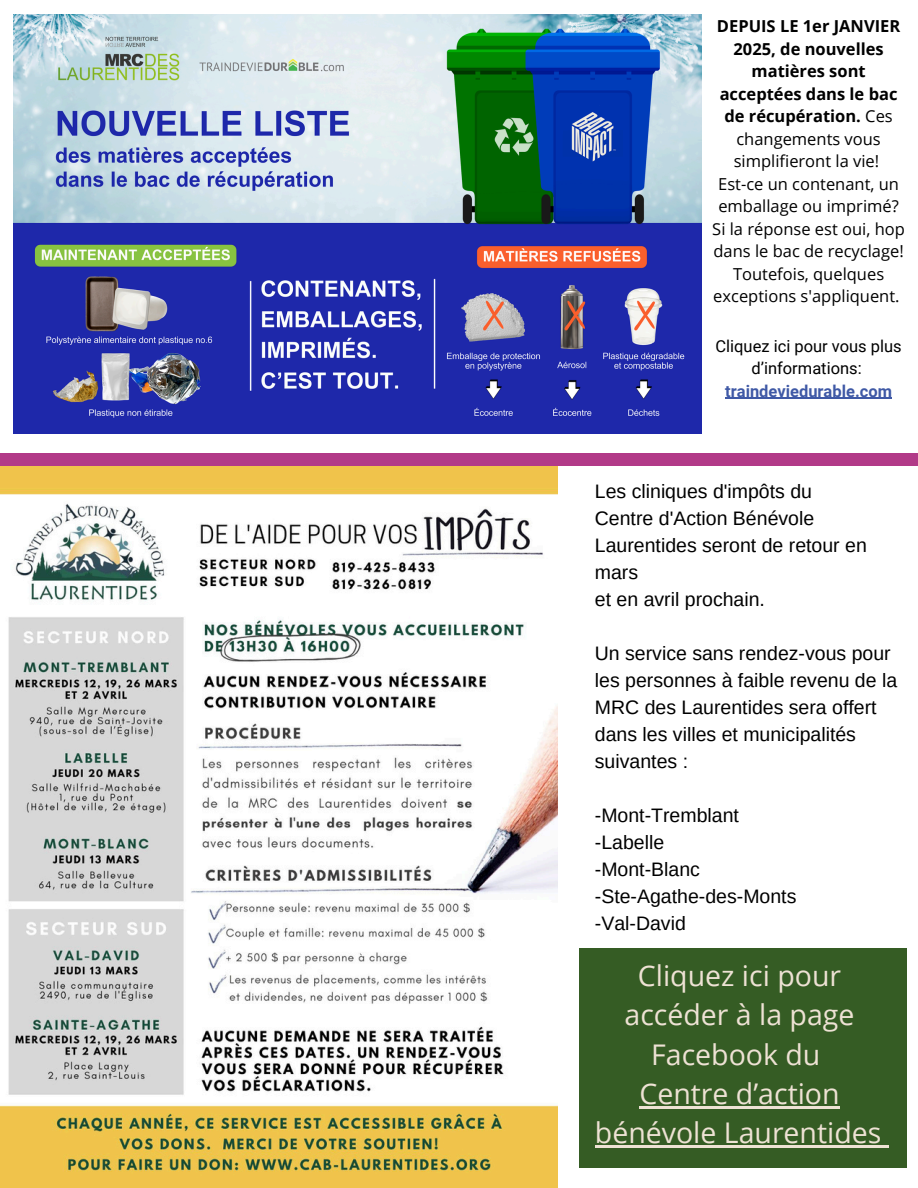
<style>
.page{position:relative;width:918px;height:1188px;background:#fff}
.page>*{position:absolute;margin:0;border:0;box-sizing:border-box;transform-origin:0 0}
.t1{font:28.5px/39.3px "Open Sans";color:#eee2d4;text-align:center}
.t2{font:19.5px/27px "Arimo";color:#000}
.t3{font:16.5px/22.5px "Open Sans";color:#000;text-align:center}
.t4{font:700 16.5px/22.5px "Open Sans";color:#000;text-align:center}
.t5{font:16.5px/22.5px "Roboto";color:#000;text-align:center}
.t6{font:700 16.5px "Roboto";color:#3f59a6}
.s1{font-weight:400}
</style>
<div class="page">
<img style="left:0;top:466px;width:558px;height:722px">
<div style="left:0;top:453px;width:918px;height:13px;background:#b23a88"></div>
<img style="left:13px;top:14px;width:689px;height:420px">
<div style="left:580px;top:948px;width:327px;height:219px;background:#355c24"></div>
<hr style="left:725px;top:398px;width:167px;height:1px;background:#3f59a6">
<hr style="left:639px;top:1106px;width:201px;height:2px;background:#eee2d4">
<hr style="left:595px;top:1146px;width:286px;height:2px;background:#eee2d4">
<svg style="left:881px;top:1146px;width:8px;height:2px"></svg>
<p class="t4" style="left:717px;top:15px;width:185px">DEPUIS LE 1er JANVIER<br>2025, de nouvelles matières sont acceptées dans le bac de récupération. <span class="s1">Ces changements vous simplifieront la vie!</span></p>
<p class="t3" style="left:712px;top:172px;width:194px">Est-ce un contenant, un emballage ou imprimé?<br>Si la réponse est oui, hop dans le bac de recyclage!<br>Toutefois, quelques exceptions s'appliquent.</p>
<p class="t5" style="left:716px;top:335px;width:188px">Cliquez ici pour vous plus d’informations:</p>
<p class="t6" style="left:725px;top:381px;width:168px">traindeviedurable.com</p>
<p class="t2" style="left:595px;top:478px;width:274px">Les cliniques d'impôts du<br>Centre d'Action Bénévole<br>Laurentides seront de retour en mars<br>et en avril prochain.</p>
<p class="t2" style="left:595px;top:640px;width:304px">Un service sans rendez-vous pour les personnes à faible revenu de la<br>MRC des Laurentides sera offert dans les villes et municipalités suivantes :</p>
<h2 class="t2" style="left:595px;top:802px;width:203px">-Mont-Tremblant -Labelle<br>-Mont-Blanc -Ste-Agathe-des-Monts -Val-David</h2>
<h2 class="t1" style="left:595px;top:955px;width:288px">Cliquez ici pour accéder à la page<br>Facebook du<br>Centre d’action bénévole Laurentides</h2>
</div>
